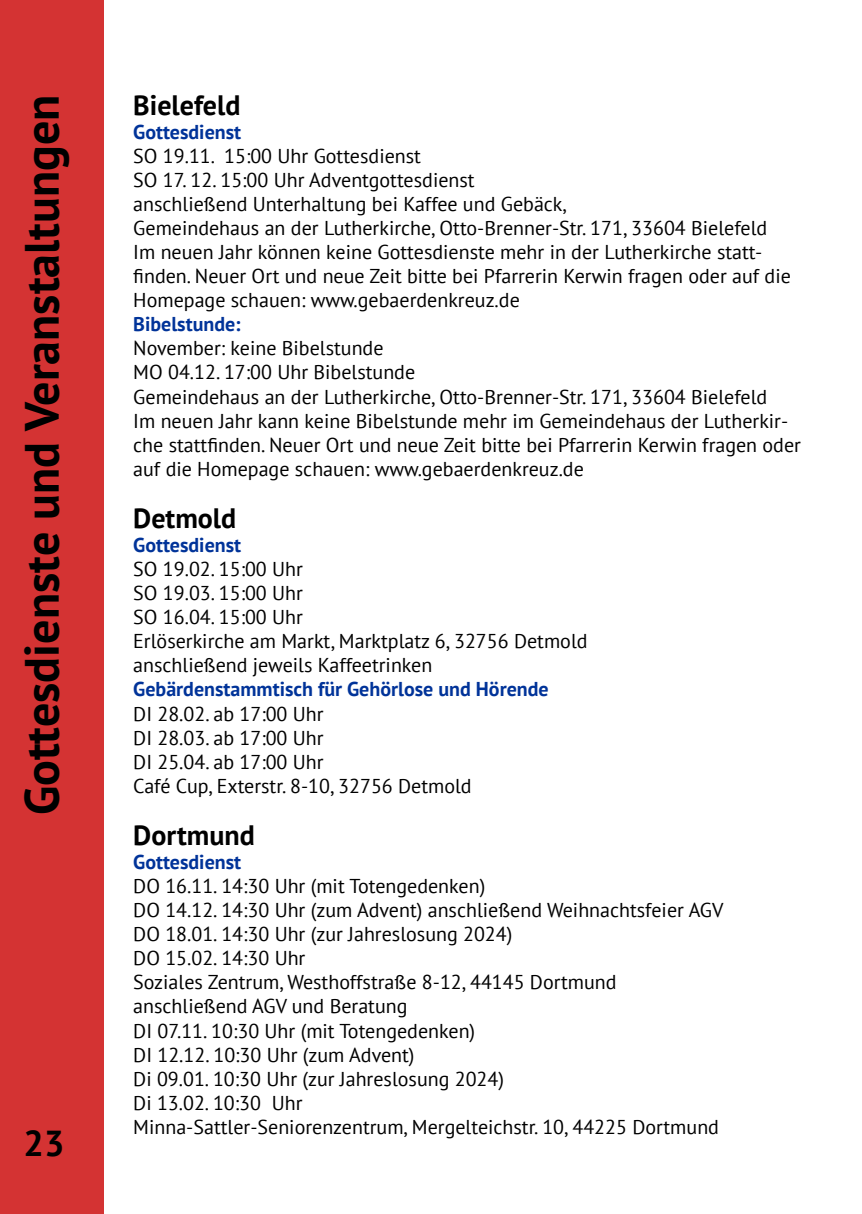
<style>
.page{position:relative;width:862px;height:1214px;background:#fff}
.page>*{position:absolute;margin:0;border:0;box-sizing:border-box;transform-origin:0 0}
.t1{font:700 48px "PT Sans";color:#000}
.t2{font:700 36px "PT Sans";color:#000}
.t3{font:700 28px "PT Sans";color:#000}
.t4{font:20px/24px "PT Sans";color:#000}
.t5{font:700 20px "PT Sans";color:#039}
</style>
<div class="page">
<div style="left:0;top:0;width:104px;height:1213px;background:#d43333"></div>
<h1 class="t1" style="left:10px;top:815px;width:722px;rotate:-90deg">Gottesdienste und Veranstaltungen</h1>
<h3 class="t3" style="left:133px;top:87px;width:109px">Bielefeld</h3>
<p class="t5" style="left:133px;top:119px;width:109px">Gottesdienst</p>
<p class="t4" style="left:133px;top:144px;width:659px">SO 19.11. 15:00 Uhr Gottesdienst<br>SO 17. 12. 15:00 Uhr Adventgottesdienst<br>anschließend Unterhaltung bei Kaffee und Gebäck,<br>Gemeindehaus an der Lutherkirche, Otto-Brenner-Str. 171, 33604 Bielefeld Im neuen Jahr können keine Gottesdienste mehr in der Lutherkirche statt&shy;finden. Neuer Ort und neue Zeit bitte bei Pfarrerin Kerwin fragen oder auf die Homepage schauen: www.gebaerdenkreuz.de</p>
<p class="t5" style="left:133px;top:311px;width:109px">Bibelstunde:</p>
<p class="t4" style="left:133px;top:336px;width:669px">November: keine Bibelstunde<br>MO 04.12. 17:00 Uhr Bibelstunde<br>Gemeindehaus an der Lutherkirche, Otto-Brenner-Str. 171, 33604 Bielefeld<br>Im neuen Jahr kann keine Bibelstunde mehr im Gemeindehaus der Lutherkir&shy;che stattfinden. Neuer Ort und neue Zeit bitte bei Pfarrerin Kerwin fragen oder auf die Homepage schauen: www.gebaerdenkreuz.de</p>
<h3 class="t3" style="left:133px;top:500px;width:105px">Detmold</h3>
<p class="t5" style="left:133px;top:532px;width:109px">Gottesdienst</p>
<p class="t4" style="left:133px;top:557px;width:456px">SO 19.02. 15:00 Uhr<br>SO 19.03. 15:00 Uhr<br>SO 16.04. 15:00 Uhr<br>Erlöserkirche am Markt, Marktplatz 6, 32756 Detmold anschließend jeweils Kaffeetrinken</p>
<p class="t5" style="left:133px;top:676px;width:417px">Gebärdenstammtisch für Gehörlose und Hörende</p>
<p class="t4" style="left:133px;top:701px;width:340px">DI 28.02. ab 17:00 Uhr<br>DI 28.03. ab 17:00 Uhr<br>DI 25.04. ab 17:00 Uhr<br>Café Cup, Exterstr. 8-10, 32756 Detmold</p>
<h3 class="t3" style="left:133px;top:817px;width:123px">Dortmund</h3>
<p class="t5" style="left:133px;top:849px;width:109px">Gottesdienst</p>
<p class="t4" style="left:133px;top:873px;width:592px">DO 16.11. 14:30 Uhr (mit Totengedenken)<br>DO 14.12. 14:30 Uhr (zum Advent) anschließend Weihnachtsfeier AGV DO 18.01. 14:30 Uhr (zur Jahreslosung 2024)<br>DO 15.02. 14:30 Uhr<br>Soziales Zentrum, Westhoffstraße 8-12, 44145 Dortmund anschließend AGV und Beratung<br>DI 07.11. 10:30 Uhr (mit Totengedenken)<br>DI 12.12. 10:30 Uhr (zum Advent)<br>Di 09.01. 10:30 Uhr (zur Jahreslosung 2024)<br>Di 13.02. 10:30 Uhr<br>Minna-Sattler-Seniorenzentrum, Mergelteichstr. 10, 44225 Dortmund</p>
<h2 class="t2" style="left:24px;top:1119px;width:42px">23</h2>
</div>
